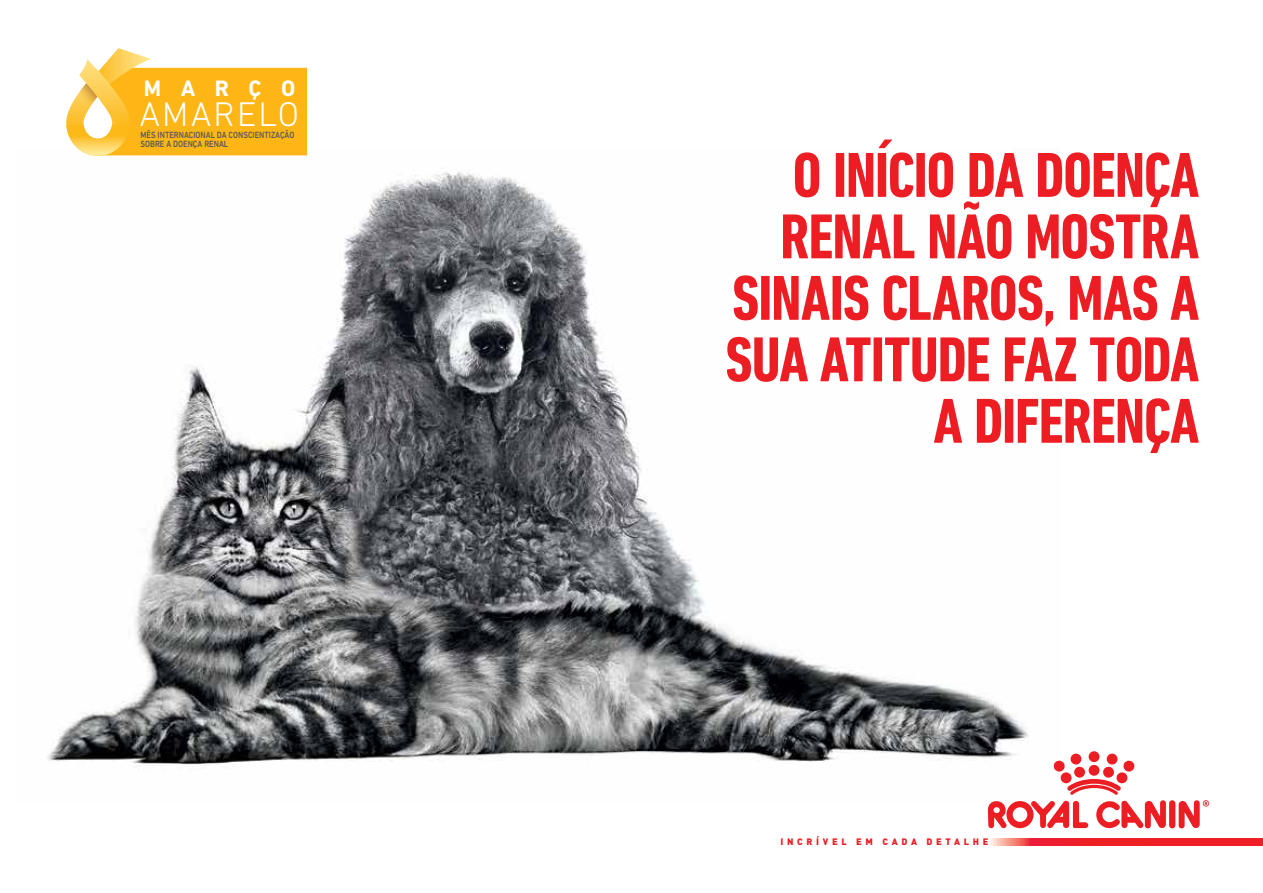
<style>
.page{position:relative;width:1263px;height:893px;background:#fff}
.page>*{position:absolute;margin:0;border:0;box-sizing:border-box;transform-origin:0 0}
.t1{font:700 condensed 64.5px/61.5px "DIN Next LT Pro";letter-spacing:-.02em;color:#ed1d24;text-align:right}
.t2{font:300 34.8px "DIN Next LT Pro";letter-spacing:.06em;color:#fff}
.t3{font:700 22.65px "DIN Next LT Pro";letter-spacing:.86em;color:#fff}
.t4{font:900 9.3px "DIN";letter-spacing:.4em;color:#ed1d24}
.t5{font:500 9.15px/9.3px "DIN Next LT Pro";color:#58595b;scale:.87 1}
</style>
<div class="page">
<img style="left:47px;top:148px;width:982px;height:620px">
<svg style="left:990px;top:839px;width:273px;height:6px;background:#ee2f35"></svg>
<div style="left:1169px;top:800px;width:6px;height:28px;background:#ed1d24;border-radius:3px"></div>
<svg style="left:1179px;top:800px;width:30px;height:28px"></svg>
<div style="left:1088px;top:751px;width:11px;height:11px;background:#ed1d24;border-radius:50%"></div>
<svg style="left:988px;top:754px;width:178px;height:74px"></svg>
<svg style="left:66px;top:48px;width:241px;height:108px"></svg>
<p class="t3" style="left:144px;top:75px;width:153px">MARÇO</p>
<p class="t5" style="left:141px;top:130px;width:178px">MÊS INTERNACIONAL DA CONSCIENTIZAÇÃO<br>SOBRE A DOENÇA RENAL</p>
<p class="t2" style="left:139px;top:94px;width:161px">AMARELO</p>
<p class="t1" style="left:725px;top:144px;width:475px">O INÍCIO DA DOENÇA<br>RENAL NÃO MOSTRA<br>SINAIS CLAROS, MAS A<br>SUA ATITUDE FAZ TODA<br>A DIFERENÇA</p>
<p class="t4" style="left:780px;top:836px;width:209px">INCRÍVEL EM CADA DETALHE</p>
</div>
